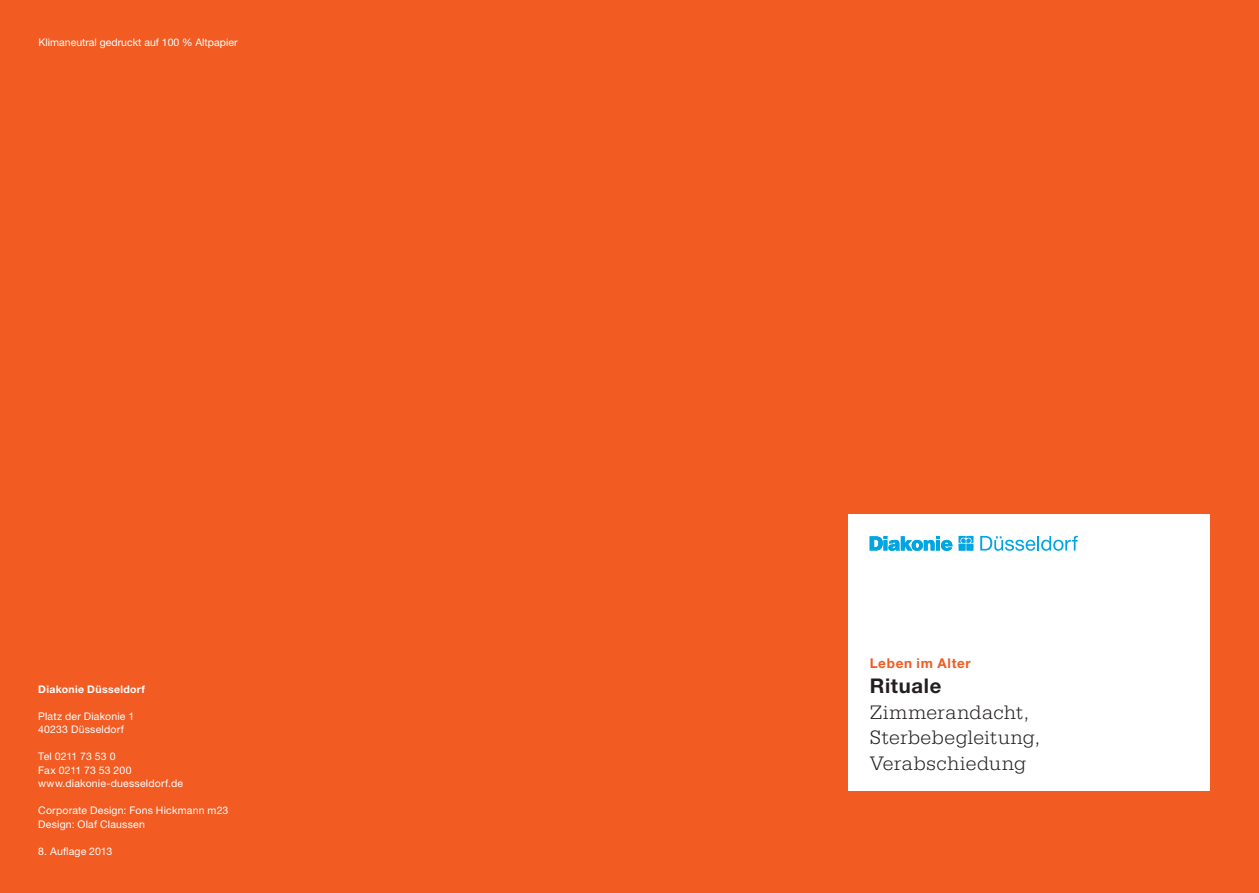
<style>
.page{position:relative;width:1259px;height:893px;background:#f25b21}
.page>*{position:absolute;margin:0;border:0;box-sizing:border-box;transform-origin:0 0}
.t1{font:300 20.25px/25.5px "Egyptienne URW";letter-spacing:.02em;color:#231f20}
.t2{font:700 20.25px "Helvetica Neue LT Std";letter-spacing:.035em;color:#231f20}
.t3{font:700 13.5px "Helvetica Neue LT Std";letter-spacing:.05em;color:#f25b21}
.t4{font:10.5px/13.5px "Helvetica Neue LT Std";letter-spacing:.015em;color:#fff}
.t5{font:700 10.5px "Helvetica Neue LT Std";letter-spacing:.03em;color:#fff}
</style>
<div class="page">
<div style="left:848px;top:514px;width:362px;height:277px;background:#fff"></div>
<svg style="left:980px;top:536px;width:97px;height:15px"></svg>
<svg style="left:869px;top:536px;width:104px;height:15px"></svg>
<p class="t4" style="left:39px;top:35px;width:200px">Klimaneutral gedruckt auf 100 % Altpapier</p>
<p class="t5" style="left:38px;top:682px;width:108px">Diakonie Düsseldorf</p>
<p class="t4" style="left:38px;top:709px;width:97px">Platz der Diakonie 1<br>40233 Düsseldorf</p>
<p class="t4" style="left:38px;top:750px;width:146px">Tel 0211 73 53 0<br>Fax 0211 73 53 200 www.diakonie-duesseldorf.de</p>
<p class="t4" style="left:38px;top:804px;width:192px">Corporate Design: Fons Hickmann m23<br>Design: Olaf Claussen</p>
<p class="t4" style="left:38px;top:844px;width:75px">8. Auflage 2013</p>
<p class="t3" style="left:869px;top:654px;width:102px">Leben im Alter</p>
<h1 class="t2" style="left:869px;top:673px;width:73px">Rituale</h1>
<h1 class="t1" style="left:869px;top:699px;width:171px">Zimmerandacht,<br>Sterbebegleitung,<br>Verabschiedung</h1>
</div>
